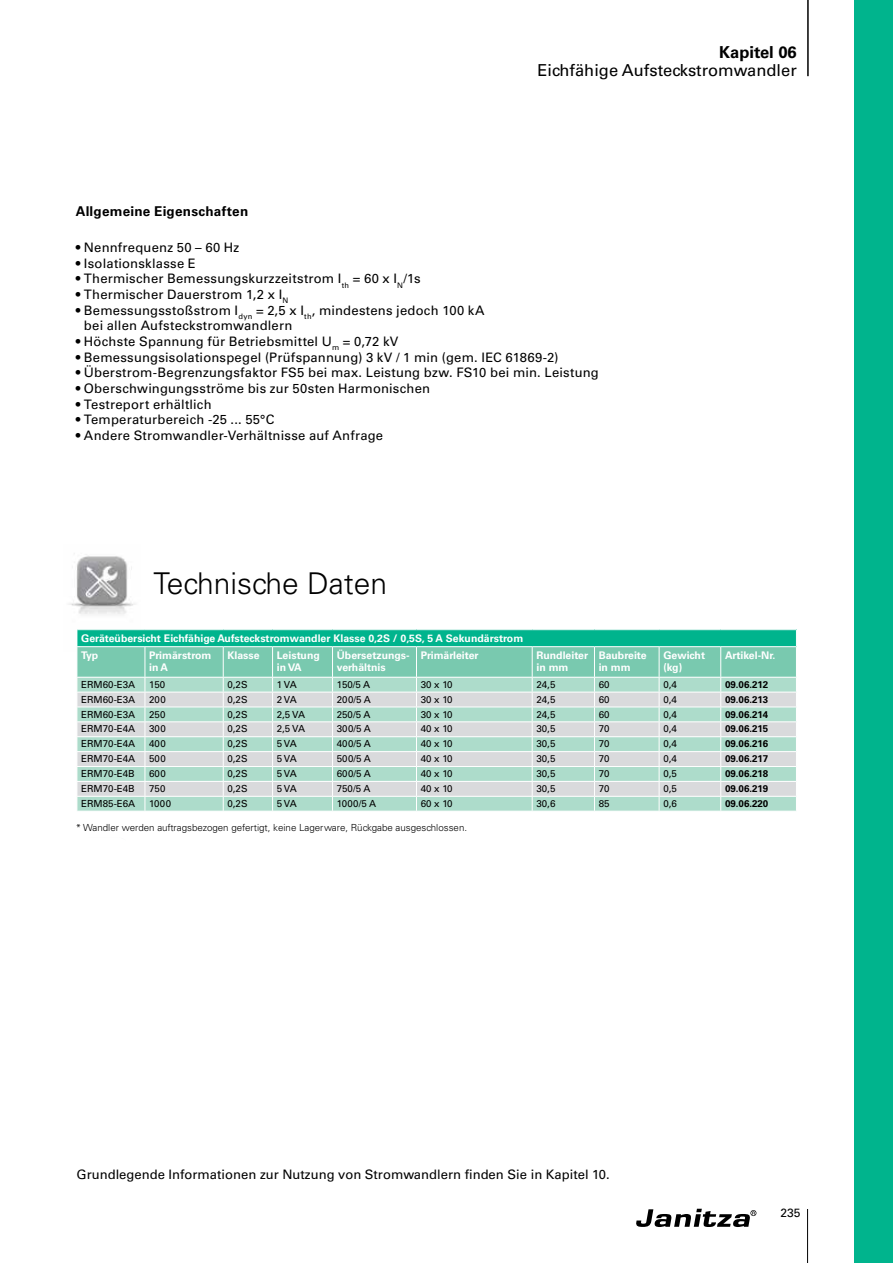
<style>
.page{position:relative;width:893px;height:1263px;background:#fff}
.page>*{position:absolute;margin:0;border:0;box-sizing:border-box;transform-origin:0 0}
.t1{font:300 30px "Univers LT Std";color:#000}
.t2{font:16.5px "Univers LT Std";color:#000}
.t3{font:700 16.5px "Univers LT Std";color:#000}
.t4{font:700 13.5px "Univers LT Std";letter-spacing:.015em;color:#000}
.t5{font:13.05px/15.6px "Univers LT Std";letter-spacing:.015em;color:#000}
.t6{font:12px "Univers LT Std";color:#000}
.t7{font:700 10.5px/12.6px "Univers LT Std";color:#fff}
.t8{font:9.75px "Univers LT Std";color:#000}
.t9{font:700 9.75px "Univers LT Std";color:#000}
.t10{font:300 9.75px "Univers LT Std";color:#000}
</style>
<div class="page">
<div style="left:855px;top:0;width:38px;height:1263px;background:#00b48d"></div>
<hr style="left:807px;top:0;width:2px;height:76px;background:#000">
<svg style="left:636px;top:1209px;width:120px;height:18px"></svg>
<hr style="left:807px;top:1209px;width:1px;height:54px;background:#000">
<img style="left:69px;top:553px;width:66px;height:61px">
<svg style="left:77px;top:630px;width:720px;height:181px;background:#a7d6c9"></svg>
<hr style="left:77px;top:646px;width:68px;height:1px;background:#fff">
<hr style="left:77px;top:647px;width:1px;height:30px;background:#fff">
<hr style="left:145px;top:646px;width:78px;height:1px;background:#fff">
<hr style="left:223px;top:646px;width:50px;height:1px;background:#fff">
<hr style="left:273px;top:646px;width:60px;height:1px;background:#fff">
<hr style="left:333px;top:646px;width:83px;height:1px;background:#fff">
<hr style="left:416px;top:646px;width:116px;height:1px;background:#fff">
<hr style="left:532px;top:646px;width:62px;height:1px;background:#fff">
<hr style="left:594px;top:646px;width:65px;height:1px;background:#fff">
<hr style="left:659px;top:646px;width:62px;height:1px;background:#fff">
<hr style="left:721px;top:646px;width:76px;height:1px;background:#fff">
<hr style="left:796px;top:647px;width:1px;height:30px;background:#fff">
<p class="t3" style="left:719px;top:42px;width:79px">Kapitel 06</p>
<p class="t2" style="left:537px;top:60px;width:261px">Eichfähige Aufsteckstromwandler</p>
<p class="t4" style="left:76px;top:203px;width:174px">Allgemeine Eigenschaften</p>
<p class="t5" style="left:76px;top:240px;width:165px">• Nennfrequenz 50 – 60 Hz</p>
<p class="t5" style="left:76px;top:255px;width:122px">• Isolationsklasse E</p>
<p class="t5" style="left:76px;top:271px;width:346px">• Thermischer Bemessungskurzzeitstrom I<sub>th</sub> = 60 x I<sub>N</sub>/1s</p>
<p class="t5" style="left:76px;top:287px;width:214px">• Thermischer Dauerstrom 1,2 x I<sub>N</sub></p>
<p class="t5" style="left:84px;top:302px;width:402px;text-indent:-8px">• Bemessungsstoßstrom I<sub>dyn</sub> = 2,5 x I<sub>th</sub>, mindestens jedoch 100 kA bei allen Aufsteckstromwandlern</p>
<p class="t5" style="left:76px;top:334px;width:324px">• Höchste Spannung für Betriebsmittel U<sub>m</sub> = 0,72 kV</p>
<p class="t5" style="left:76px;top:349px;width:484px">• Bemessungsisolationspegel (Prüfspannung) 3 kV / 1 min (gem. IEC 61869-2)</p>
<p class="t5" style="left:76px;top:365px;width:525px">• Überstrom-Begrenzungsfaktor FS5 bei max. Leistung bzw. FS10 bei min. Leistung</p>
<p class="t5" style="left:76px;top:381px;width:356px">• Oberschwingungsströme bis zur 50sten Harmonischen</p>
<p class="t5" style="left:76px;top:396px;width:138px">• Testreport erhältlich</p>
<p class="t5" style="left:76px;top:412px;width:200px">• Temperaturbereich -25 ... 55°C</p>
<p class="t5" style="left:76px;top:428px;width:309px">• Andere Stromwandler-Verhältnisse auf Anfrage</p>
<h1 class="t1" style="left:154px;top:565px;width:235px">Technische Daten</h1>
<p class="t7" style="left:81px;top:629px;width:444px;line-height:17px">Geräteübersicht Eichfähige Aufsteckstromwandler Klasse 0,2S / 0,5S, 5 A Sekundärstrom<br>Typ</p>
<p class="t7" style="left:149px;top:649px;width:64px">Primärstrom in A</p>
<p class="t7" style="left:227px;top:649px;width:34px">Klasse</p>
<p class="t7" style="left:277px;top:649px;width:45px">Leistung in VA</p>
<p class="t7" style="left:337px;top:649px;width:74px">Übersetzungs&shy;verhältnis</p>
<p class="t7" style="left:421px;top:649px;width:59px">Primärleiter</p>
<p class="t7" style="left:536px;top:649px;width:53px">Rundleiter in mm</p>
<p class="t7" style="left:599px;top:649px;width:49px">Baubreite in mm</p>
<p class="t7" style="left:663px;top:649px;width:43px">Gewicht (kg)</p>
<p class="t7" style="left:725px;top:649px;width:52px">Artikel-Nr.</p>
<p class="t8" style="left:81px;top:679px;width:56px">ERM60-E3A</p>
<p class="t8" style="left:149px;top:679px;width:18px">150</p>
<p class="t8" style="left:227px;top:679px;width:22px">0,2S</p>
<p class="t8" style="left:277px;top:679px;width:22px">1 VA</p>
<p class="t8" style="left:337px;top:679px;width:35px">150/5 A</p>
<p class="t8" style="left:421px;top:679px;width:33px">30 x 10</p>
<p class="t8" style="left:536px;top:679px;width:20px">24,5</p>
<p class="t8" style="left:599px;top:679px;width:12px">60</p>
<p class="t8" style="left:663px;top:679px;width:15px">0,4</p>
<p class="t9" style="left:725px;top:679px;width:45px">09.06.212</p>
<p class="t8" style="left:81px;top:693px;width:56px">ERM60-E3A</p>
<p class="t8" style="left:149px;top:693px;width:18px">200</p>
<p class="t8" style="left:227px;top:693px;width:22px">0,2S</p>
<p class="t8" style="left:277px;top:693px;width:22px">2 VA</p>
<p class="t8" style="left:337px;top:693px;width:36px">200/5 A</p>
<p class="t8" style="left:421px;top:693px;width:33px">30 x 10</p>
<p class="t8" style="left:536px;top:693px;width:20px">24,5</p>
<p class="t8" style="left:599px;top:693px;width:12px">60</p>
<p class="t8" style="left:663px;top:693px;width:15px">0,4</p>
<p class="t9" style="left:725px;top:693px;width:45px">09.06.213</p>
<p class="t8" style="left:81px;top:708px;width:56px">ERM60-E3A</p>
<p class="t8" style="left:149px;top:708px;width:18px">250</p>
<p class="t8" style="left:227px;top:708px;width:22px">0,2S</p>
<p class="t8" style="left:277px;top:708px;width:30px">2,5 VA</p>
<p class="t8" style="left:337px;top:708px;width:35px">250/5 A</p>
<p class="t8" style="left:421px;top:708px;width:33px">30 x 10</p>
<p class="t8" style="left:536px;top:708px;width:20px">24,5</p>
<p class="t8" style="left:599px;top:708px;width:12px">60</p>
<p class="t8" style="left:663px;top:708px;width:15px">0,4</p>
<p class="t9" style="left:725px;top:708px;width:45px">09.06.214</p>
<p class="t8" style="left:81px;top:723px;width:56px">ERM70-E4A</p>
<p class="t8" style="left:149px;top:723px;width:18px">300</p>
<p class="t8" style="left:227px;top:723px;width:22px">0,2S</p>
<p class="t8" style="left:277px;top:723px;width:30px">2,5 VA</p>
<p class="t8" style="left:337px;top:723px;width:36px">300/5 A</p>
<p class="t8" style="left:421px;top:723px;width:33px">40 x 10</p>
<p class="t8" style="left:536px;top:723px;width:20px">30,5</p>
<p class="t8" style="left:599px;top:723px;width:12px">70</p>
<p class="t8" style="left:663px;top:723px;width:15px">0,4</p>
<p class="t9" style="left:725px;top:723px;width:45px">09.06.215</p>
<p class="t8" style="left:81px;top:738px;width:56px">ERM70-E4A</p>
<p class="t8" style="left:149px;top:738px;width:18px">400</p>
<p class="t8" style="left:227px;top:738px;width:22px">0,2S</p>
<p class="t8" style="left:277px;top:738px;width:22px">5 VA</p>
<p class="t8" style="left:337px;top:738px;width:36px">400/5 A</p>
<p class="t8" style="left:421px;top:738px;width:33px">40 x 10</p>
<p class="t8" style="left:536px;top:738px;width:20px">30,5</p>
<p class="t8" style="left:599px;top:738px;width:12px">70</p>
<p class="t8" style="left:663px;top:738px;width:15px">0,4</p>
<p class="t9" style="left:725px;top:738px;width:45px">09.06.216</p>
<p class="t8" style="left:81px;top:753px;width:56px">ERM70-E4A</p>
<p class="t8" style="left:149px;top:753px;width:18px">500</p>
<p class="t8" style="left:227px;top:753px;width:22px">0,2S</p>
<p class="t8" style="left:277px;top:753px;width:22px">5 VA</p>
<p class="t8" style="left:337px;top:753px;width:36px">500/5 A</p>
<p class="t8" style="left:421px;top:753px;width:33px">40 x 10</p>
<p class="t8" style="left:536px;top:753px;width:20px">30,5</p>
<p class="t8" style="left:599px;top:753px;width:12px">70</p>
<p class="t8" style="left:663px;top:753px;width:15px">0,4</p>
<p class="t9" style="left:725px;top:753px;width:45px">09.06.217</p>
<p class="t8" style="left:81px;top:768px;width:55px">ERM70-E4B</p>
<p class="t8" style="left:149px;top:768px;width:18px">600</p>
<p class="t8" style="left:227px;top:768px;width:22px">0,2S</p>
<p class="t8" style="left:277px;top:768px;width:22px">5 VA</p>
<p class="t8" style="left:337px;top:768px;width:36px">600/5 A</p>
<p class="t8" style="left:421px;top:768px;width:33px">40 x 10</p>
<p class="t8" style="left:536px;top:768px;width:20px">30,5</p>
<p class="t8" style="left:599px;top:768px;width:12px">70</p>
<p class="t8" style="left:663px;top:768px;width:15px">0,5</p>
<p class="t9" style="left:725px;top:768px;width:45px">09.06.218</p>
<p class="t8" style="left:81px;top:783px;width:55px">ERM70-E4B</p>
<p class="t8" style="left:149px;top:783px;width:18px">750</p>
<p class="t8" style="left:227px;top:783px;width:22px">0,2S</p>
<p class="t8" style="left:277px;top:783px;width:22px">5 VA</p>
<p class="t8" style="left:337px;top:783px;width:35px">750/5 A</p>
<p class="t8" style="left:421px;top:783px;width:33px">40 x 10</p>
<p class="t8" style="left:536px;top:783px;width:20px">30,5</p>
<p class="t8" style="left:599px;top:783px;width:12px">70</p>
<p class="t8" style="left:663px;top:783px;width:15px">0,5</p>
<p class="t9" style="left:725px;top:783px;width:45px">09.06.219</p>
<p class="t8" style="left:81px;top:798px;width:56px">ERM85-E6A</p>
<p class="t8" style="left:149px;top:798px;width:23px">1000</p>
<p class="t8" style="left:227px;top:798px;width:22px">0,2S</p>
<p class="t8" style="left:277px;top:798px;width:22px">5 VA</p>
<p class="t8" style="left:337px;top:798px;width:41px">1000/5 A</p>
<p class="t8" style="left:421px;top:798px;width:33px">60 x 10</p>
<p class="t8" style="left:536px;top:798px;width:20px">30,6</p>
<p class="t8" style="left:599px;top:798px;width:12px">85</p>
<p class="t8" style="left:663px;top:798px;width:15px">0,6</p>
<p class="t9" style="left:725px;top:798px;width:45px">09.06.220</p>
<p class="t10" style="left:76px;top:822px;width:393px">* Wandler werden auftragsbezogen gefertigt, keine Lagerware, Rückgabe ausgeschlossen.</p>
<p class="t5" style="left:77px;top:1166px;width:535px">Grundlegende Informationen zur Nutzung von Stromwandlern finden Sie in Kapitel 10.</p>
<p class="t6" style="left:780px;top:1205px;width:22px">235</p>
</div>
